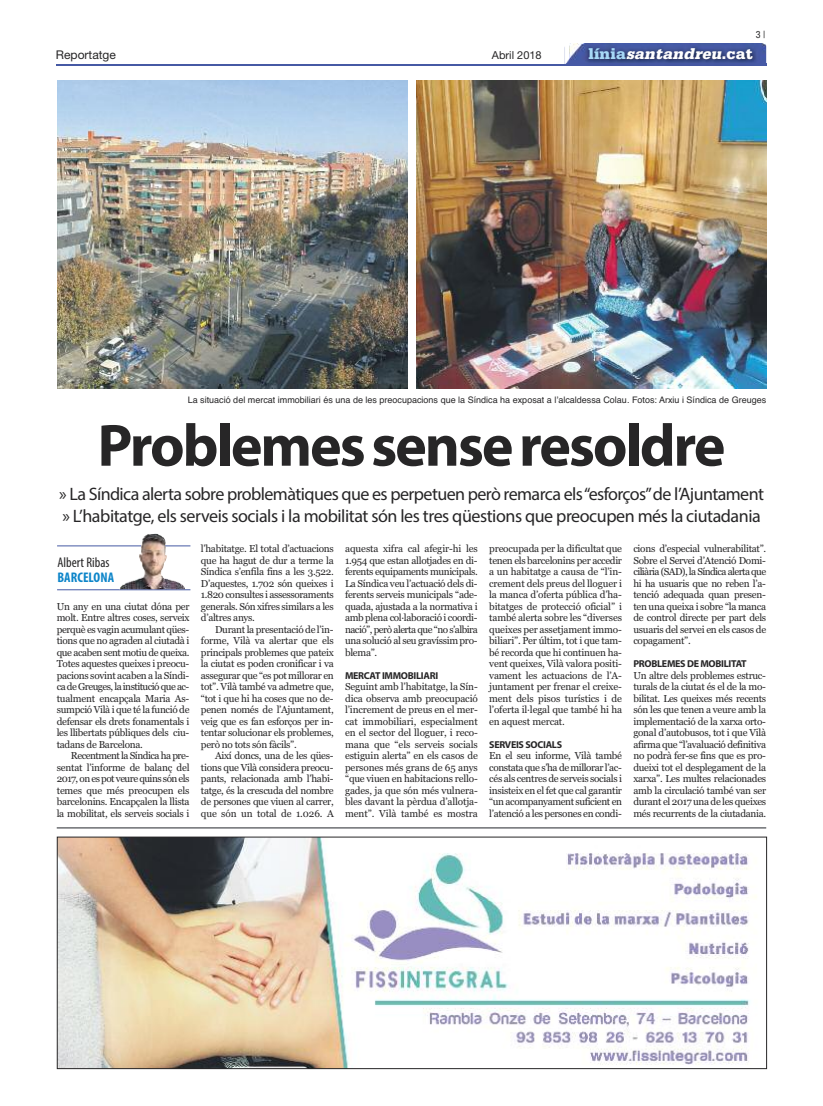
<style>
.page{position:relative;width:823px;height:1106px;background:#fff}
.page>*{position:absolute;margin:0;border:0;box-sizing:border-box;transform-origin:0 0}
.t1{font:700 60px "Myriad Pro";letter-spacing:-.035em;color:#272627}
.t2{font:18px/22px "Myriad Pro";letter-spacing:-.03em;color:#272627}
.t3{font:italic 900 16px "Serifa";color:#fff}
.t4{font:condensed 14px "Myriad Pro";color:#272627}
.t5{font:700 condensed 14px "Myriad Pro";letter-spacing:.005em;color:#0d85c9}
.t6{font:12px "Helvetica Neue";color:#272627}
.t7{font:11px "Helvetica Neue";color:#272627}
.t8{font:10px/11.5px "Georgia";letter-spacing:-.03em;color:#272627;text-align:justify}
.t9{font:700 10px "Myriad Pro";letter-spacing:-.03em;color:#272627}
.t10{font:condensed 10px "Helvetica Neue";color:#272627}
.t11{font:9px "Helvetica";color:#272627}
.s1{font-style:normal;color:#a7d8f7}
.s2{font-style:normal}
</style>
<div class="page">
<hr style="left:57px;top:64px;width:708px;height:1px;background:#4659a4">
<img style="left:569px;top:43px;width:198px;height:23px">
<svg style="left:564px;top:47px;width:5px;height:17px"></svg>
<img style="left:569px;top:44px;width:196px;height:21px">
<img style="left:59px;top:838px;width:697px;height:229px">
<div style="left:57px;top:836px;width:709px;height:233px;border:1px solid #272627"></div>
<hr style="left:57px;top:827px;width:708px;height:1px;background:#23262b">
<img style="left:57px;top:80px;width:350px;height:308px">
<img style="left:416px;top:80px;width:349px;height:309px">
<hr style="left:57px;top:545px;width:133px;height:1px;background:#4659a4">
<hr style="left:57px;top:589px;width:133px;height:1px;background:#4659a4">
<img style="left:119px;top:533px;width:48px;height:56px">
<p class="t10" style="left:755px;top:31px;width:11px">3|</p>
<p class="t6" style="left:56px;top:48px;width:61px">Reportatge</p>
<h3 class="t3" style="left:588px;top:48px;width:166px"><span class="s1">l í n i a</span> santandreu<span class="s2">. c a t</span></h3>
<p class="t7" style="left:491px;top:48px;width:51px">Abril 2018</p>
<p class="t11" style="left:188px;top:394px;width:579px">La situació del mercat immobiliari és una de les preocupacions que la Síndica ha exposat a l’alcaldessa Colau. Fotos: Arxiu i Síndica de Greuges</p>
<h1 class="t1" style="left:97px;top:423px;width:629px">Problemessenseresoldre</h1>
<h2 class="t2" style="left:59px;top:484px;width:705px">» La Síndica alerta sobre problemàtiques que es perpetuen però remarca els“esforços”de l’Ajuntament » L’habitatge, els serveis socials i la mobilitat són les tres qüestions que preocupen més la ciutadania</h2>
<h3 class="t4" style="left:57px;top:557px;width:54px">Albert Ribas</h3>
<h3 class="t5" style="left:57px;top:572px;width:58px">BARCELONA</h3>
<p class="t8" style="left:633px;top:543px;width:134px">cions d’especial vulnerabilitat”.<br>Sobre el Servei d’Atenció Domi&shy;ciliària (SAD), la Síndica alerta que hi ha usuaris que no reben l’a&shy;tenció adequada quan presen&shy;ten una queixa i sobre “la manca de control directe per part dels usuaris del servei en els casos de copagament”.</p>
<p class="t9" style="left:633px;top:660px;width:115px">PROBLEMES DE MOBILITAT</p>
<p class="t8" style="left:633px;top:669px;width:134px">Un altre dels problemes estruc&shy;turals de la ciutat és el de la mo&shy;bilitat. Les queixes més recents són les que tenen a veure amb la implementació de la xarxa orto&shy;gonal d’autobusos, tot i que Vilà afirma que “l’avaluació definitiva no podrà fer-se fins que es pro&shy;dueixi tot el desplegament de la xarxa”. Les multes relacionades amb la circulació també van ser durant el 2017 una de les queixes més recurrents de la ciutadania.</p>
<p class="t8" style="left:345px;top:543px;width:134px">aquesta xifra cal afegir-hi les 1.954 que estan allotjades en di&shy;ferents equipaments municipals.<br>La Síndica veu l’actuació dels di&shy;ferents serveis municipals “ade&shy;quada, ajustada a la normativa i amb plena col·laboració i coordi&shy;nació”, però alerta que “no s’albira una solució al seu gravíssim pro&shy;blema”.</p>
<p class="t9" style="left:345px;top:671px;width:95px">MERCAT IMMOBILIARI</p>
<p class="t8" style="left:345px;top:681px;width:134px">Seguint amb l’habitatge, la Sín&shy;dica observa amb preocupació l’increment de preus en el mer&shy;cat immobiliari, especialment en el sector del lloguer, i reco&shy;mana que “els serveis socials estiguin alerta” en els casos de persones més grans de 65 anys “que viuen en habitacions rello&shy;gades, ja que són més vulnera&shy;bles davant la pèrdua d’allotja&shy;ment”. Vilà també es mostra</p>
<p class="t8" style="left:489px;top:543px;width:134px">preocupada per la dificultat que tenen els barcelonins per accedir a un habitatge a causa de “l’in&shy;crement dels preus del lloguer i la manca d’oferta pública d’ha&shy;bitatges de protecció oficial” i també alerta sobre les “diverses queixes per assetjament immo&shy;biliari”. Per últim, tot i que tam&shy;bé recorda que hi continuen ha&shy;vent queixes, Vilà valora positi&shy;vament les actuacions de l’A&shy;juntament per frenar el creixe&shy;ment dels pisos turístics i de l’oferta il·legal que també hi ha en aquest mercat.</p>
<p class="t9" style="left:489px;top:740px;width:74px">SERVEIS SOCIALS</p>
<p class="t8" style="left:489px;top:750px;width:134px">En el seu informe, Vilà també constata que s’ha de millorar l’ac&shy;cés als centres de serveis socials i insisteix en el fet que cal garantir “un acompanyament suficient en l’atenció a les persones en condi-</p>
<p class="t8" style="left:201px;top:543px;width:134px">l’habitatge. El total d’actuacions que ha hagut de dur a terme la Síndica s’enfila fins a les 3.522.<br>D’aquestes, 1.702 són queixes i 1.820 consultes i assessoraments generals. Són xifres similars a les d’altres anys.</p>
<p class="t8" style="left:201px;top:623px;width:134px;text-indent:14px">Durant la presentació de l’in&shy;forme, Vilà va alertar que els principals problemes que pateix la ciutat es poden cronificar i va assegurar que “es pot millorar en tot”. Vilà també va admetre que, “tot i que hi ha coses que no de&shy;penen només de l’Ajuntament, veig que es fan esforços per in&shy;tentar solucionar els problemes, però no tots són fàcils”.</p>
<p class="t8" style="left:201px;top:750px;width:134px;text-indent:14px">Així doncs, una de les qües&shy;tions que Vilà considera preocu&shy;pants, relacionada amb l’habi&shy;tatge, és la crescuda del nombre de persones que viuen al carrer, que són un total de 1.026. A</p>
<p class="t8" style="left:57px;top:600px;width:134px">Un any en una ciutat dóna per molt. Entre altres coses, serveix perquè es vagin acumulant qües&shy;tions que no agraden al ciutadà i que acaben sent motiu de queixa.<br>Totes aquestes queixes i preocu&shy;pacions sovint acaben a la Síndi&shy;ca de Greuges, la institució que ac&shy;tualment encapçala Maria As&shy;sumpció Vilà i que té la funció de defensar els drets fonamentals i les llibertats públiques dels ciu&shy;tadans de Barcelona.</p>
<p class="t8" style="left:57px;top:750px;width:134px;text-indent:14px">Recentment la Síndica ha pre&shy;sentat l’informe de balanç del 2017, on es pot veure quins són els temes que més preocupen els barcelonins. Encapçalen la llista la mobilitat, els serveis socials i</p>
</div>
